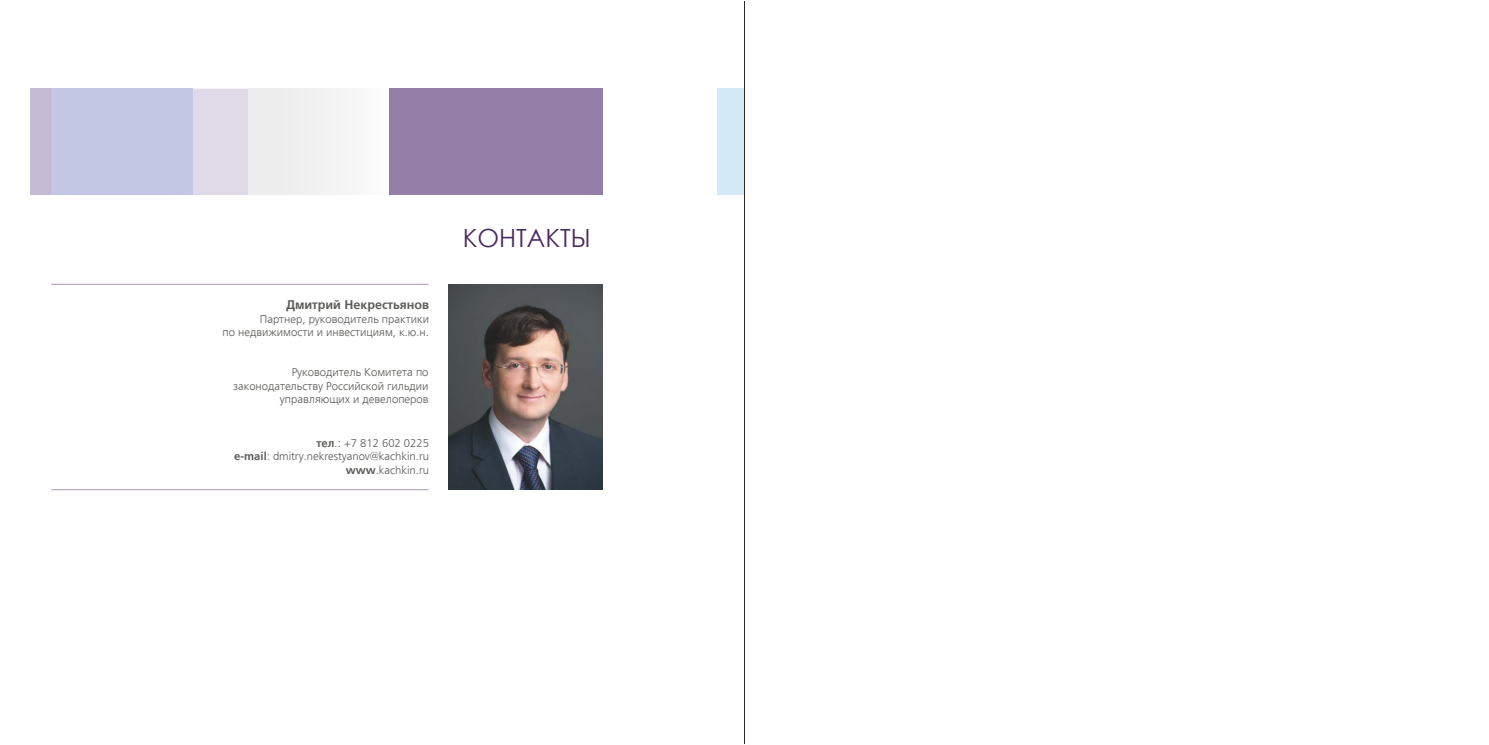
<style>
.page{position:relative;width:1489px;height:745px;background:#fff}
.page>*{position:absolute;margin:0;border:0;box-sizing:border-box;transform-origin:0 0}
.t1{font:25px "Century Gothic";color:#4a2961}
.t2{font:700 12.5px "Frutiger LTCYR";color:#5c5c59}
.t3{font:300 11.25px/13.8px "Frutiger LTCYR";color:#5c5c59;text-align:right}
.s1{font-weight:700}
</style>
<div class="page">
<img style="left:448px;top:284px;width:154px;height:205px">
<hr style="left:51px;top:284px;width:377px;height:1px;background:#b394b3">
<hr style="left:51px;top:489px;width:377px;height:1px;background:#b394b3">
<div style="left:717px;top:89px;width:27px;height:106px;background:#d4ebf7"></div>
<div style="left:30px;top:89px;width:32px;height:106px;background:#c4bad4"></div>
<div style="left:179px;top:89px;width:83px;height:106px;background:#e0d9e8"></div>
<div style="left:388px;top:89px;width:214px;height:106px;background:#947da6"></div>
<div style="left:51px;top:89px;width:142px;height:106px;background:#c4c7e3"></div>
<div style="left:249px;top:89px;width:27px;height:106px;background:#ededed"></div>
<div style="left:276px;top:89px;width:112px;height:106px;background:#ededed"></div>
<hr style="left:744px;top:1px;width:1px;height:742px;background:#292929">
<p class="t2" style="left:286px;top:299px;width:144px">Дмитрий Некрестьянов</p>
<p class="t3" style="left:222px;top:313px;width:208px">Партнер, руководитель практики<br>по недвижимости и инвестициям, к.ю.н.</p>
<p class="t3" style="left:233px;top:366px;width:197px">Руководитель Комитета по законодательству Российской гильдии управляющих и девелоперов</p>
<p class="t3" style="left:234px;top:436px;width:196px"><span class="s1">тел</span>.: +7 812 602 0225<br><span class="s1">e-mail</span>: dmitry.nekrestyanov@kachkin.ru <span class="s1">www</span>.kachkin.ru</p>
<h1 class="t1" style="left:462px;top:228px;width:129px">КОНТАКТЫ</h1>
</div>
